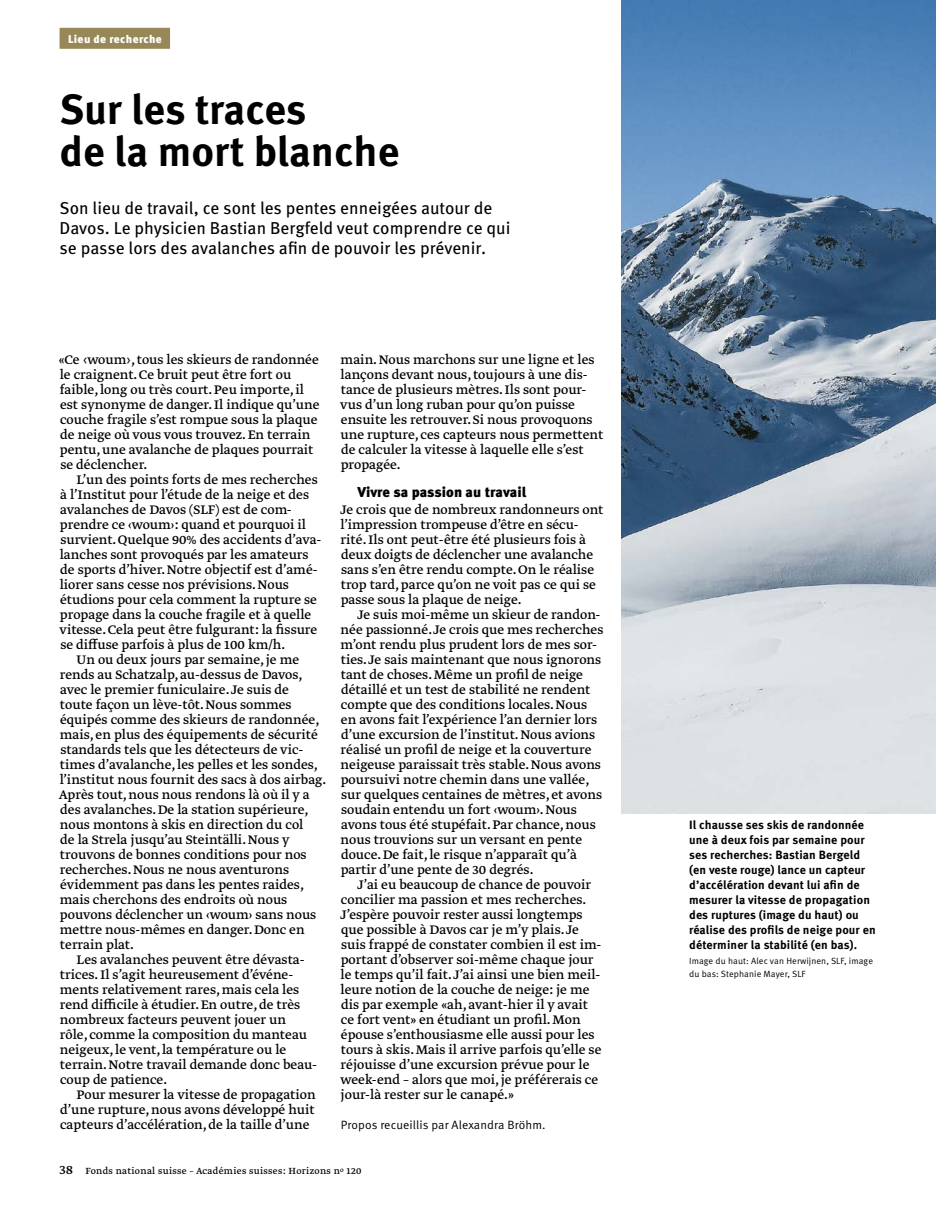
<style>
.page{position:relative;width:936px;height:1212px;background:#fff}
.page>*{position:absolute;margin:0;border:0;box-sizing:border-box;transform-origin:0 0}
._01_titel_bold-28_FR{font:700 42px/42px "Meta OT";color:#000}
._14-lead_vO_book_11{font:17.25px/20.2px "Meta OT";color:#000}
._62_kurz-rubriktext{font:14.7px/15px "Greta Text Std";color:#000}
._63_kurz-rubriktext{font:14.7px/15px "Greta Text Std";color:#000}
._05_zwischentitel_9{font:900 14.25px "Meta OT";letter-spacing:-.005em;color:#000}
._50_bildlegende_8_FR{font:700 12px/15px "Meta OT";letter-spacing:.01em;color:#000}
._45_angaben_autor_FR{font:12px "Meta OT Norm";letter-spacing:.01em;color:#000}
._100_rubrik_7_5_Umwe{font:900 11.25px "Meta OT";letter-spacing:.03em;color:#fff}
._20_lauftxt_9_75_FR{font:10.5px "Greta Text Std";letter-spacing:.03em;color:#000}
._51_bildcredit_6_FR{font:9px/13.5px "Meta OT Norm";letter-spacing:.01em;color:#000}
.s1{font-family:"Meta OT Norm"}
.s2{font-size:14.7px}
</style>
<div class="page">
<img style="left:621px;top:0;width:314px;height:814px">
<div style="left:60px;top:28px;width:110px;height:21px;background:#998857"></div>
<p class="_100_rubrik_7_5_Umwe" style="left:68px;top:32px;width:95px">Lieu de recherche</p>
<h1 class="_01_titel_bold-28_FR" style="left:60px;top:89px;width:341px">Sur les traces<br>de la mort blanche</h1>
<p class="_14-lead_vO_book_11" style="left:60px;top:198px;width:452px">Son lieu de travail, ce sont les pentes enneigées autour de<br>Davos. Le physicien Bastian Bergfeld veut comprendre ce qui se passe lors des avalanches afin de pouvoir les prévenir.</p>
<p class="_63_kurz-rubriktext" style="left:59px;top:353px;width:262px">«Ce <span class="s1">‹</span>woum<span class="s1">›</span>, tous les skieurs de randonnée le craignent. Ce bruit peut être fort ou faible, long ou très court. Peu importe, il est synonyme de danger. Il indique qu’une couche fragile s’est rompue sous la plaque de neige où vous vous trouvez. En terrain pentu, une avalanche de plaques pourrait se déclencher.</p>
<p class="_62_kurz-rubriktext" style="left:59px;top:473px;width:263px;text-indent:17px">L’un des points forts de mes recherches à l’Institut pour l’étude de la neige et des avalanches de Davos (SLF) est de com&shy;prendre ce ‹woum›: quand et pourquoi il survient. Quelque 90% des accidents d’ava&shy;lanches sont provoqués par les amateurs de sports d’hiver. Notre objectif est d’amé&shy;liorer sans cesse nos prévisions. Nous étudions pour cela comment la rupture se propage dans la couche fragile et à quelle vitesse. Cela peut être fulgurant: la fissure se diffuse parfois à plus de 100 km/h.</p>
<p class="_62_kurz-rubriktext" style="left:59px;top:653px;width:269px;text-indent:18px">Un ou deux jours par semaine, je me rends au Schatzalp, au-dessus de Davos, avec le premier funiculaire. Je suis de<br>toute façon un lève-tôt. Nous sommes équipés comme des skieurs de randonnée, mais, en plus des équipements de sécurité standards tels que les détecteurs de vic&shy;times d’avalanche, les pelles et les sondes, l’institut nous fournit des sacs à dos airbag.<br>Après tout, nous nous rendons là où il y a des avalanches. De la station supérieure, nous montons à skis en direction du col<br>de la Strela jusqu’au Steintälli. Nous y trouvons de bonnes conditions pour nos recherches. Nous ne nous aventurons évidemment pas dans les pentes raides, mais cherchons des endroits où nous pouvons déclencher un ‹woum› sans nous mettre nous-mêmes en danger. Donc en terrain plat.</p>
<p class="_62_kurz-rubriktext" style="left:60px;top:953px;width:259px;text-indent:17px">Les avalanches peuvent être dévasta&shy;trices. Il s’agit heureusement d’événe&shy;ments relativement rares, mais cela les rend difficile à étudier. En outre, de très nombreux facteurs peuvent jouer un rôle, comme la composition du manteau neigeux, le vent, la température ou le terrain. Notre travail demande donc beau&shy;coup de patience.</p>
<p class="_62_kurz-rubriktext" style="left:60px;top:1088px;width:257px;text-align:justify;text-indent:16px">Pour mesurer la vitesse de propagation d’une rupture, nous avons développé huit capteurs d’accélération, de la taille d’une</p>
<p class="_62_kurz-rubriktext" style="left:340px;top:353px;width:264px">main. Nous marchons sur une ligne et les lançons devant nous, toujours à une dis&shy;tance de plusieurs mètres. Ils sont pour&shy;vus d’un long ruban pour qu’on puisse ensuite les retrouver. Si nous provoquons une rupture, ces capteurs nous permettent de calculer la vitesse à laquelle elle s’est propagée.</p>
<p class="_05_zwischentitel_9" style="left:357px;top:484px;width:170px">Vivre sa passion au travail</p>
<p class="_63_kurz-rubriktext" style="left:340px;top:503px;width:264px">Je crois que de nombreux randonneurs ont l’impression trompeuse d’être en sécu&shy;rité. Ils ont peut-être été plusieurs fois à deux doigts de déclencher une avalanche sans s’en être rendu compte. On le réalise trop tard, parce qu’on ne voit pas ce qui se passe sous la plaque de neige.</p>
<p class="_62_kurz-rubriktext" style="left:340px;top:608px;width:264px;text-indent:17px">Je suis moi-même un skieur de randon&shy;née passionné. Je crois que mes recherches m’ont rendu plus prudent lors de mes sor&shy;ties. Je sais maintenant que nous ignorons tant de choses. Même un profil de neige détaillé et un test de stabilité ne rendent compte que des conditions locales. Nous en avons fait l’expérience l’an dernier lors d’une excursion de l’institut. Nous avions réalisé un profil de neige et la couverture neigeuse paraissait très stable. Nous avons poursuivi notre chemin dans une vallée, sur quelques centaines de mètres, et avons soudain entendu un fort ‹woum›. Nous avons tous été stupéfait. Par chance, nous nous trouvions sur un versant en pente douce. De fait, le risque n’apparaît qu’à partir d’une pente de 30 degrés.</p>
<p class="_62_kurz-rubriktext" style="left:340px;top:878px;width:262px;text-indent:17px">J’ai eu beaucoup de chance de pouvoir concilier ma passion et mes recherches.<br>J’espère pouvoir rester aussi longtemps que possible à Davos car je m’y plais. Je suis frappé de constater combien il est im&shy;portant d’observer soi-même chaque jour le temps qu’il fait. J’ai ainsi une bien meil&shy;leure notion de la couche de neige: je me dis par exemple «ah, avant-hier il y avait ce fort vent» en étudiant un profil. Mon épouse s’enthousiasme elle aussi pour les tours à skis. Mais il arrive parfois qu’elle se réjouisse d’une excursion prévue pour le week-end – alors que moi, je préférerais ce jour-là rester sur le canapé.»</p>
<p class="_45_angaben_autor_FR" style="left:341px;top:1117px;width:206px">Propos recueillis par Alexandra Bröhm.</p>
<p class="_20_lauftxt_9_75_FR" style="left:60px;top:1165px;width:303px"><span class="s2">38</span> Fonds national suisse – Académies suisses: Horizons n<sup>o</sup> 120</p>
<p class="_50_bildlegende_8_FR" style="left:689px;top:817px;width:188px">Il chausse ses skis de randonnée une à deux fois par semaine pour ses recherches: Bastian Bergeld (en veste rouge) lance un capteur d’accélération devant lui afin de mesurer la vitesse de propagation des ruptures (image du haut) ou réalise des profils de neige pour en déterminer la stabilité (en bas).</p>
<p class="_51_bildcredit_6_FR" style="left:689px;top:954px;width:185px">Image du haut: Alec van Herwijnen, SLF, image du bas: Stephanie Mayer, SLF</p>
</div>
